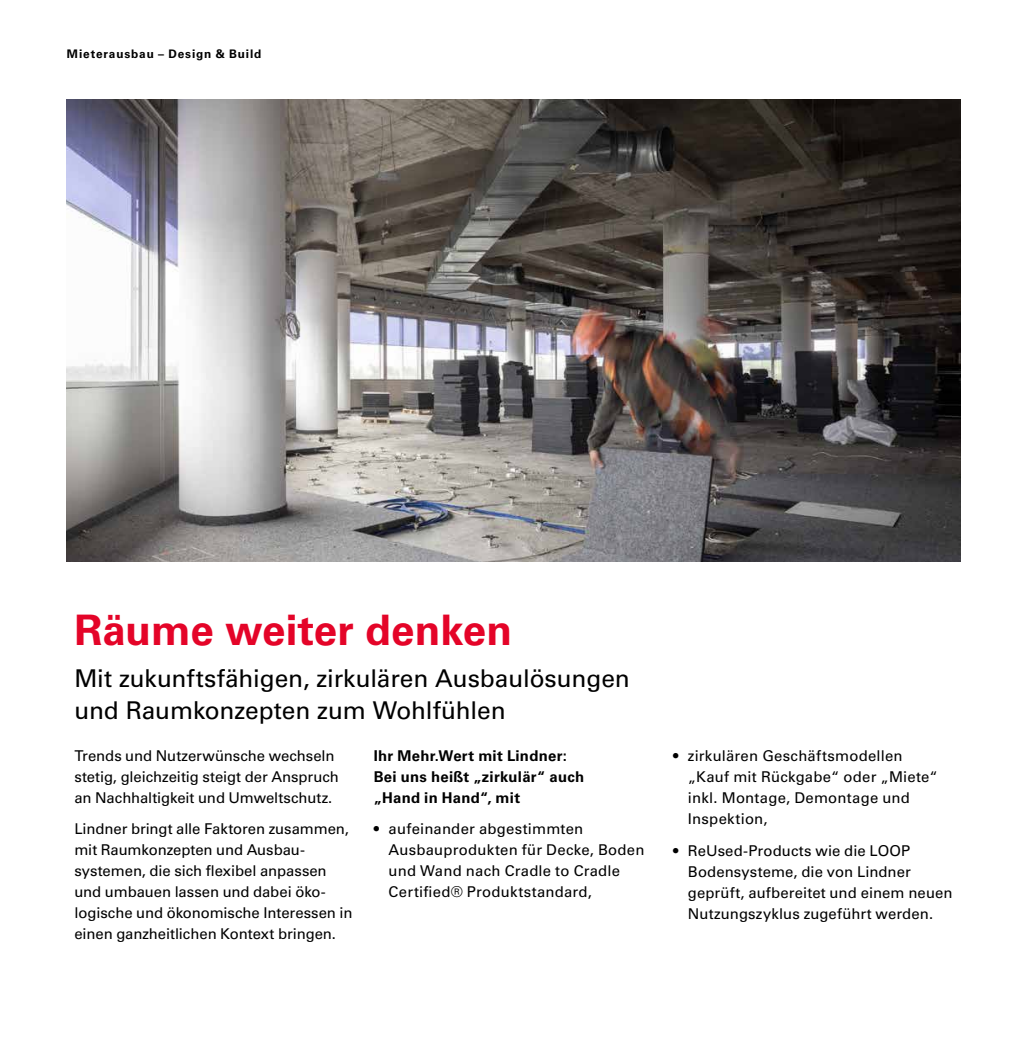
<style>
.page{position:relative;width:1027px;height:1042px;background:#fff}
.page>*{position:absolute;margin:0;border:0;box-sizing:border-box;transform-origin:0 0}
.t1{font:700 42px "Univers LT Std";color:#e40428}
.t2{font:24.5px/31.5px "Univers LT Std";letter-spacing:-.005em;color:#000}
.t3{font:14.88px/21px "Univers LT Std";letter-spacing:.005em;color:#000}
.t4{font:700 14.88px/21px "Univers LT Std";letter-spacing:.02em;color:#000}
.t5{font:700 11.9px "Univers LT Pro 65";letter-spacing:.07em;color:#000}
</style>
<div class="page">
<img style="left:67px;top:99px;width:893px;height:462px">
<p class="t5" style="left:67px;top:46px;width:196px">Mieterausbau – Design &amp; Build</p>
<h1 class="t1" style="left:74px;top:606px;width:439px">Räume weiter denken</h1>
<h2 class="t2" style="left:74px;top:663px;width:557px">Mit zukunftsfähigen, zirkulären Ausbaulösungen und Raumkonzepten zum Wohlfühlen</h2>
<p class="t3" style="left:74px;top:745px;width:266px">Trends und Nutzerwünsche wechseln stetig, gleichzeitig steigt der Anspruch an Nachhaltigkeit und Umweltschutz.</p>
<p class="t3" style="left:74px;top:819px;width:280px">Lindner bringt alle Faktoren zusammen, mit Raumkonzepten und Ausbau&shy;systemen, die sich flexibel anpassen und umbauen lassen und dabei öko&shy;logische und ökonomische Interessen in einen ganzheitlichen Kontext bringen.</p>
<p class="t4" style="left:374px;top:745px;width:212px">Ihr Mehr.Wert mit Lindner:<br>Bei uns heißt „zirkulär“ auch „Hand in Hand“, mit</p>
<p class="t3" style="left:389px;top:819px;width:257px;text-indent:-15px">• aufeinander abgestimmten<br>Ausbauprodukten für Decke, Boden und Wand nach Cradle to Cradle<br>Certified® Produktstandard,</p>
<p class="t3" style="left:688px;top:745px;width:251px;text-indent:-15px">• zirkulären Geschäftsmodellen „Kauf mit Rückgabe“ oder „Miete“ inkl. Montage, Demontage und<br>Inspektion,</p>
<p class="t3" style="left:688px;top:840px;width:266px;text-indent:-15px">• ReUsed-Products wie die LOOP Bodensysteme, die von Lindner geprüft, aufbereitet und einem neuen Nutzungszyklus zugeführt werden.</p>
</div>
